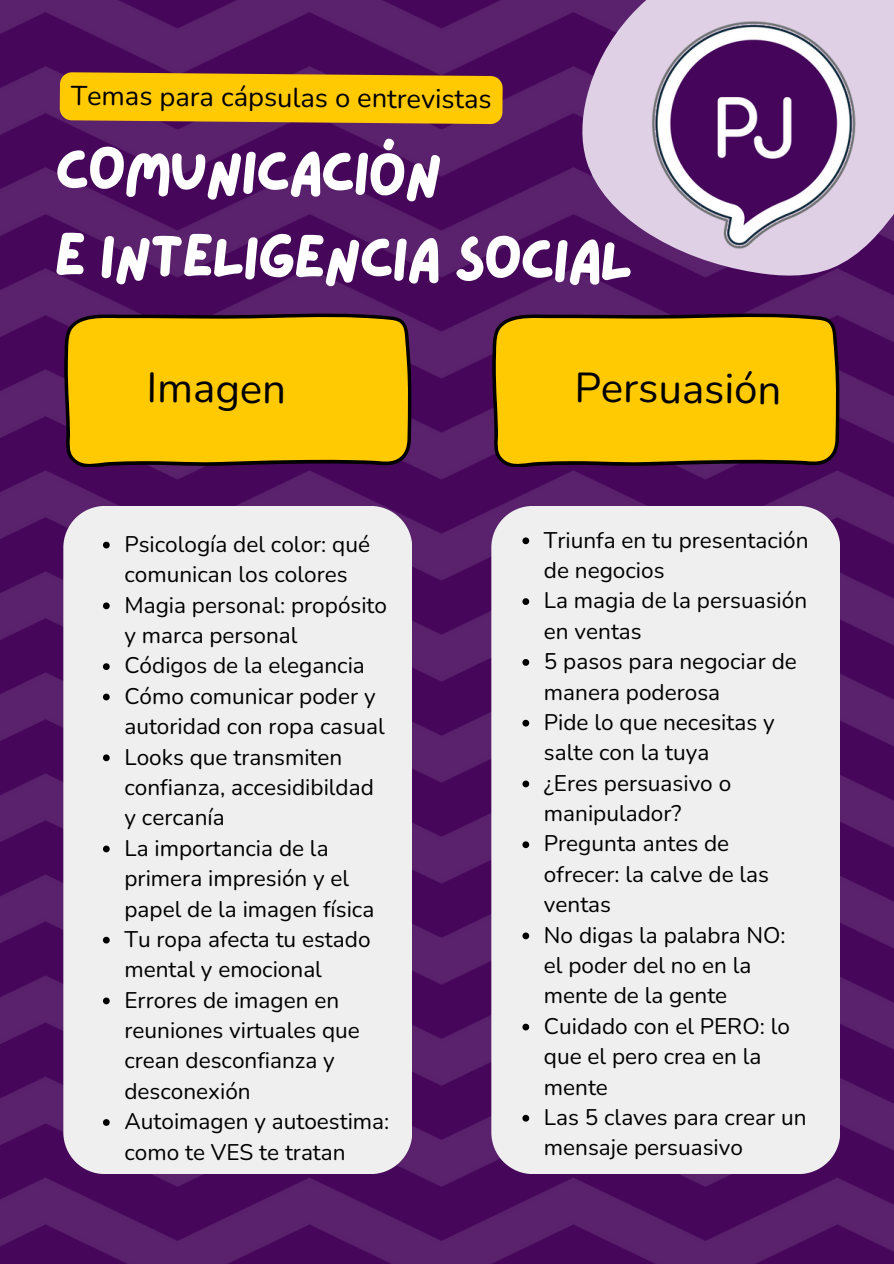
<style>
.page{position:relative;width:894px;height:1264px;background:#fff}
.page>*{position:absolute;margin:0;border:0;box-sizing:border-box;transform-origin:0 0}
.t1{font:61.5px/84.9px "Lazydog";color:#fff}
.t2{font:41.85px "Nunito";color:#000}
.t3{font:27.3px "Nunito";color:#000}
.t4{font:22.5px/30.3px "Nunito";color:#000}
</style>
<div class="page">
<img style="left:0;top:0;width:893px;height:1263px">
<svg style="left:580px;top:0;width:313px;height:278px;fill:#dfd0e6"></svg>
<svg style="left:60px;top:72px;width:442px;height:52px"></svg>
<div style="left:491px;top:506px;width:349px;height:667px;background:#efefef"></div>
<div style="left:63px;top:506px;width:349px;height:667px;background:#efefef"></div>
<svg style="left:103px;top:541px;width:7px;height:7px"></svg>
<svg style="left:103px;top:602px;width:7px;height:7px"></svg>
<svg style="left:103px;top:663px;width:7px;height:7px"></svg>
<svg style="left:103px;top:693px;width:7px;height:7px"></svg>
<svg style="left:103px;top:754px;width:7px;height:7px"></svg>
<svg style="left:103px;top:845px;width:7px;height:7px"></svg>
<svg style="left:103px;top:936px;width:7px;height:7px"></svg>
<svg style="left:103px;top:997px;width:7px;height:7px"></svg>
<svg style="left:103px;top:1119px;width:7px;height:6px"></svg>
<svg style="left:64px;top:312px;width:347px;height:155px;fill:#ffca01"></svg>
<svg style="left:491px;top:312px;width:348px;height:155px;fill:#ffca01"></svg>
<svg style="left:522px;top:537px;width:7px;height:7px"></svg>
<svg style="left:522px;top:598px;width:7px;height:7px"></svg>
<svg style="left:522px;top:659px;width:7px;height:6px"></svg>
<svg style="left:522px;top:719px;width:7px;height:7px"></svg>
<svg style="left:522px;top:780px;width:7px;height:7px"></svg>
<svg style="left:522px;top:841px;width:7px;height:7px"></svg>
<svg style="left:522px;top:932px;width:7px;height:7px"></svg>
<svg style="left:522px;top:1023px;width:7px;height:7px"></svg>
<svg style="left:522px;top:1114px;width:7px;height:7px"></svg>
<img style="left:640px;top:16px;width:224px;height:242px">
<p class="t3" style="left:71px;top:75px;width:422px;rotate:1deg">Temas para cápsulas o entrevistas</p>
<p class="t1" style="left:55px;top:128px;width:582px;rotate:1deg">COMUNICACIÓN<br>E INTELIGENCIA SOCIAL</p>
<p class="t2" style="left:147px;top:359px;width:141px;rotate:1deg">Imagen</p>
<p class="t2" style="left:575px;top:359px;width:208px;rotate:1deg">Persuasión</p>
<p class="t4" style="left:124px;top:529px;width:247px">Psicología del color: qué comunican los colores</p>
<h3 class="t4" style="left:124px;top:590px;width:264px">Magia personal: propósito y marca personal</h3>
<h1 class="t4" style="left:124px;top:651px;width:242px">Códigos de la elegancia</h1>
<p class="t4" style="left:124px;top:681px;width:262px">Cómo comunicar poder y autoridad con ropa casual</p>
<h2 class="t4" style="left:124px;top:742px;width:251px">Looks que transmiten confianza, accesidibildad y cercanía</h2>
<p class="t4" style="left:124px;top:833px;width:251px">La importancia de la primera impresión y el papel de la imagen física</p>
<h2 class="t4" style="left:124px;top:924px;width:247px">Tu ropa afecta tu estado mental y emocional</h2>
<p class="t4" style="left:124px;top:985px;width:237px">Errores de imagen en reuniones virtuales que crean desconfianza y desconexión</p>
<p class="t4" style="left:124px;top:1106px;width:266px">Autoimagen y autoestima: como te VES te tratan</p>
<p class="t4" style="left:543px;top:525px;width:266px">Triunfa en tu presentación de negocios</p>
<p class="t4" style="left:543px;top:586px;width:265px">La magia de la persuasión en ventas</p>
<p class="t4" style="left:543px;top:646px;width:254px">5 pasos para negociar de manera poderosa</p>
<p class="t4" style="left:543px;top:707px;width:232px">Pide lo que necesitas y salte con la tuya</p>
<p class="t4" style="left:543px;top:768px;width:189px">¿Eres persuasivo o manipulador?</p>
<p class="t4" style="left:543px;top:829px;width:226px">Pregunta antes de ofrecer: la calve de las ventas</p>
<p class="t4" style="left:543px;top:920px;width:243px">No digas la palabra NO: el poder del no en la mente de la gente</p>
<p class="t4" style="left:543px;top:1011px;width:247px">Cuidado con el PERO: lo que el pero crea en la mente</p>
<p class="t4" style="left:543px;top:1102px;width:264px">Las 5 claves para crear un mensaje persuasivo</p>
</div>
